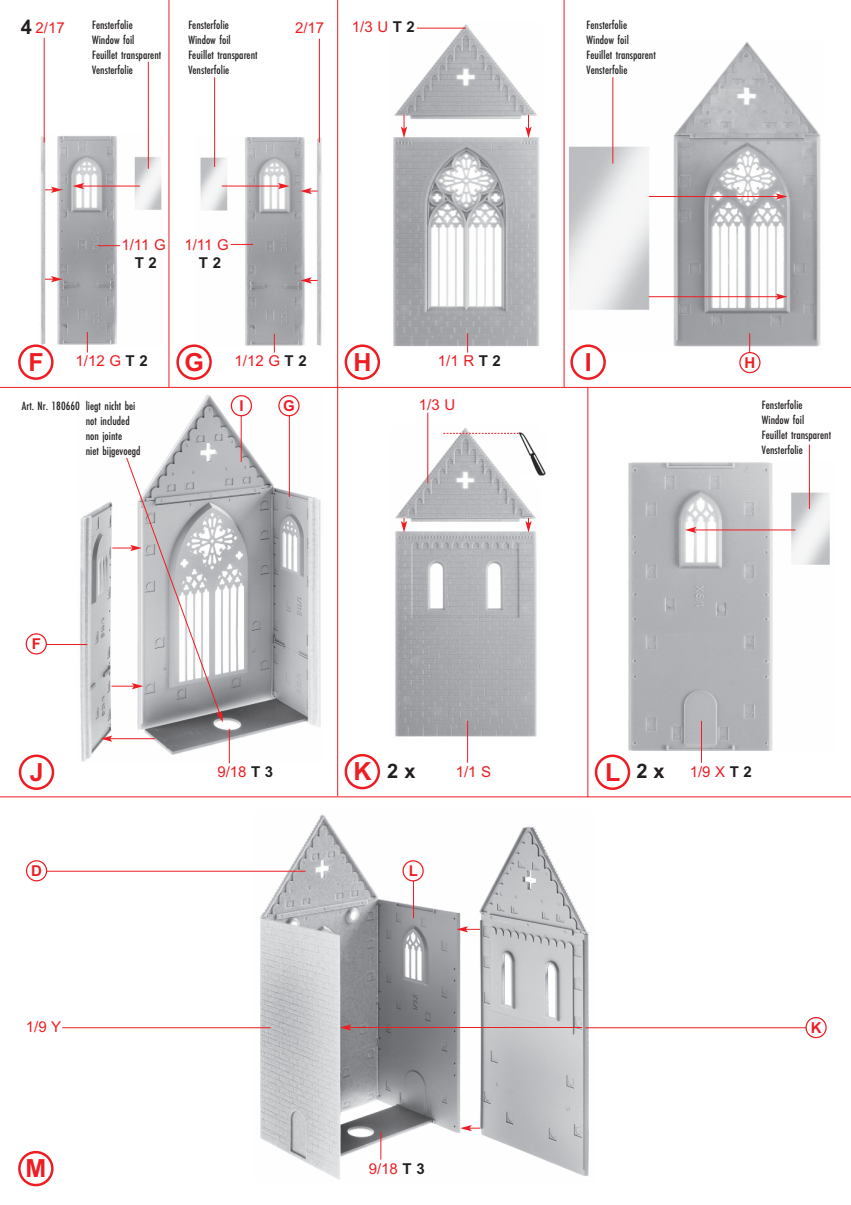
<style>
.page{position:relative;width:851px;height:1205px;background:#fff}
.page>*{position:absolute;margin:0;border:0;box-sizing:border-box;transform-origin:0 0}
.t1{font:700 25px "Arial";color:#ee1d23}
.t2{font:700 20px "Arial";color:#231f20}
.t3{font:15px "Arial";color:#ee1d23}
.t4{font:700 15px "Arial";color:#ee1d23}
.t5{font:700 15px "Arial";color:#231f20}
.t6{font:12.5px/15px "Futura EF Medium Con";color:#231f20}
.s1{font-weight:700;color:#231f20}
.s2{font-weight:700;font-size:20px;color:#231f20}
</style>
<div class="page">
<hr style="left:337px;top:0;width:1px;height:796px;background:#ee1d23">
<hr style="left:587px;top:388px;width:1px;height:409px;background:#ee1d23">
<hr style="left:563px;top:0;width:1px;height:387px;background:#ee1d23">
<hr style="left:169px;top:0;width:1px;height:387px;background:#ee1d23">
<hr style="left:0;top:387px;width:850px;height:1px;background:#ee1d23">
<hr style="left:0;top:796px;width:850px;height:1px;background:#ee1d23">
<img style="left:200px;top:134px;width:122px;height:213px">
<img style="left:40px;top:134px;width:122px;height:212px">
<img style="left:393px;top:24px;width:146px;height:324px">
<img style="left:569px;top:42px;width:252px;height:305px">
<img style="left:80px;top:395px;width:241px;height:368px">
<img style="left:395px;top:425px;width:142px;height:314px">
<div style="left:518px;top:433px;width:35px;height:49px;background:#fff"></div>
<img style="left:518px;top:433px;width:27px;height:42px">
<img style="left:628px;top:461px;width:202px;height:290px">
<img style="left:254px;top:815px;width:340px;height:365px">
<hr style="left:44px;top:38px;width:1px;height:105px;background:#ee1d23">
<svg style="left:231px;top:244px;width:22px;height:1px"></svg>
<svg style="left:98px;top:245px;width:22px;height:1px"></svg>
<hr style="left:319px;top:39px;width:1px;height:104px;background:#ee1d23">
<hr style="left:417px;top:28px;width:49px;height:1px;background:#ee1d23">
<svg style="left:87px;top:332px;width:1px;height:21px"></svg>
<hr style="left:229px;top:729px;width:1px;height:34px;background:#ee1d23">
<svg style="left:274px;top:334px;width:1px;height:19px"></svg>
<hr style="left:241px;top:415px;width:1px;height:47px;background:#ee1d23">
<hr style="left:289px;top:415px;width:1px;height:82px;background:#ee1d23">
<hr style="left:46px;top:644px;width:41px;height:1px;background:#ee1d23">
<hr style="left:46px;top:871px;width:259px;height:1px;background:#ee1d23">
<svg style="left:467px;top:333px;width:1px;height:20px"></svg>
<hr style="left:222px;top:186px;width:58px;height:1px;background:#ee1d23">
<svg style="left:278px;top:183px;width:11px;height:6px"></svg>
<hr style="left:648px;top:296px;width:129px;height:1px;background:#ee1d23">
<svg style="left:775px;top:294px;width:12px;height:6px"></svg>
<hr style="left:648px;top:196px;width:129px;height:1px;background:#ee1d23">
<svg style="left:775px;top:193px;width:12px;height:7px"></svg>
<svg style="left:45px;top:187px;width:17px;height:6px"></svg>
<svg style="left:45px;top:276px;width:17px;height:6px"></svg>
<hr style="left:110px;top:738px;width:45px;height:1px;background:#ee1d23">
<svg style="left:101px;top:735px;width:11px;height:7px"></svg>
<hr style="left:694px;top:530px;width:101px;height:1px;background:#ee1d23">
<svg style="left:684px;top:527px;width:12px;height:6px"></svg>
<svg style="left:456px;top:926px;width:24px;height:6px"></svg>
<svg style="left:460px;top:1125px;width:20px;height:6px"></svg>
<hr style="left:349px;top:1027px;width:233px;height:1px;background:#ee1d23">
<svg style="left:340px;top:1024px;width:11px;height:6px"></svg>
<svg style="left:300px;top:188px;width:18px;height:6px"></svg>
<svg style="left:401px;top:115px;width:6px;height:23px"></svg>
<svg style="left:525px;top:115px;width:6px;height:23px"></svg>
<svg style="left:443px;top:433px;width:75px;height:1px"></svg>
<hr style="left:467px;top:721px;width:1px;height:42px;background:#ee1d23">
<hr style="left:701px;top:721px;width:1px;height:42px;background:#ee1d23">
<hr style="left:62px;top:1027px;width:209px;height:1px;background:#ee1d23">
<hr style="left:585px;top:1027px;width:221px;height:1px;background:#ee1d23">
<svg style="left:401px;top:518px;width:6px;height:15px"></svg>
<svg style="left:525px;top:518px;width:6px;height:15px"></svg>
<hr style="left:427px;top:413px;width:1px;height:70px;background:#ee1d23">
<svg style="left:300px;top:277px;width:18px;height:7px"></svg>
<svg style="left:111px;top:457px;width:112px;height:265px"></svg>
<hr style="left:82px;top:186px;width:58px;height:1px;background:#ee1d23">
<svg style="left:72px;top:183px;width:12px;height:6px"></svg>
<hr style="left:214px;top:77px;width:1px;height:90px;background:#ee1d23">
<hr style="left:612px;top:77px;width:1px;height:87px;background:#ee1d23">
<hr style="left:809px;top:445px;width:1px;height:64px;background:#ee1d23">
<hr style="left:148px;top:62px;width:1px;height:107px;background:#ee1d23">
<svg style="left:18px;top:344px;width:36px;height:36px"></svg>
<svg style="left:176px;top:344px;width:36px;height:36px"></svg>
<svg style="left:344px;top:344px;width:36px;height:36px"></svg>
<svg style="left:570px;top:344px;width:35px;height:36px"></svg>
<svg style="left:26px;top:633px;width:21px;height:21px"></svg>
<svg style="left:278px;top:395px;width:21px;height:21px"></svg>
<svg style="left:739px;top:333px;width:21px;height:40px"></svg>
<svg style="left:231px;top:395px;width:21px;height:21px"></svg>
<svg style="left:19px;top:754px;width:35px;height:36px"></svg>
<svg style="left:344px;top:754px;width:36px;height:35px"></svg>
<svg style="left:594px;top:754px;width:36px;height:36px"></svg>
<svg style="left:18px;top:1151px;width:36px;height:35px"></svg>
<svg style="left:805px;top:1017px;width:21px;height:21px"></svg>
<svg style="left:380px;top:1132px;width:1px;height:27px"></svg>
<hr style="left:413px;top:881px;width:1px;height:37px;background:#ee1d23">
<svg style="left:402px;top:860px;width:21px;height:21px"></svg>
<svg style="left:26px;top:860px;width:21px;height:21px"></svg>
<h2 class="t2" style="left:21px;top:16px;width:13px">4</h2>
<p class="t3" style="left:35px;top:19px;width:31px">2/17</p>
<p class="t6" style="left:92px;top:18px;width:71px">Fensterfolie<br>Window foil<br>Feuillet transparent<br>Vensterfolie</p>
<p class="t6" style="left:188px;top:18px;width:71px">Fensterfolie<br>Window foil<br>Feuillet transparent<br>Vensterfolie</p>
<p class="t6" style="left:586px;top:18px;width:71px">Fensterfolie<br>Window foil<br>Feuillet transparent<br>Vensterfolie</p>
<p class="t3" style="left:295px;top:19px;width:31px">2/17</p>
<p class="t3" style="left:352px;top:18px;width:64px">1/3U<span class="s1">T2</span></p>
<p class="t3" style="left:121px;top:236px;width:46px">1/11 G</p>
<p class="t5" style="left:135px;top:254px;width:24px">T 2</p>
<p class="t3" style="left:184px;top:236px;width:46px">1/11 G</p>
<p class="t5" style="left:199px;top:254px;width:24px">T 2</p>
<h1 class="t1" style="left:28px;top:348px;width:17px">F</h1>
<h1 class="t1" style="left:184px;top:347px;width:21px">G</h1>
<h1 class="t1" style="left:353px;top:348px;width:20px">H</h1>
<h1 class="t1" style="left:584px;top:348px;width:8px">I</h1>
<p class="t3" style="left:75px;top:352px;width:74px">1/12 G <span class="s1">T 2</span></p>
<p class="t3" style="left:234px;top:352px;width:74px">1/12 G <span class="s1">T 2</span></p>
<p class="t3" style="left:438px;top:352px;width:64px">1/1R<span class="s1">T2</span></p>
<p class="t6" style="left:86px;top:399px;width:56px;text-indent:-64px">Art. Nr. 180660 liegt nicht bei not included non jointe<br>niet bijgevoegd</p>
<p class="t4" style="left:32px;top:635px;width:11px">F</p>
<p class="t4" style="left:239px;top:397px;width:6px">I</p>
<p class="t4" style="left:283px;top:397px;width:13px">G</p>
<p class="t3" style="left:419px;top:396px;width:38px">1/3 U</p>
<p class="t4" style="left:744px;top:354px;width:12px">H</p>
<p class="t6" style="left:761px;top:398px;width:71px">Fensterfolie<br>Window foil<br>Feuillet transparent<br>Vensterfolie</p>
<h1 class="t1" style="left:30px;top:757px;width:15px">J</h1>
<h1 class="t1" style="left:353px;top:757px;width:20px">K</h1>
<h1 class="t1" style="left:605px;top:758px;width:17px">L</h1>
<h2 class="t2" style="left:387px;top:759px;width:30px">2 x</h2>
<p class="t3" style="left:455px;top:762px;width:37px">1/1 S</p>
<p class="t3" style="left:636px;top:763px;width:117px"><span class="s2">2x</span> 1/9X<span class="s1">T2</span></p>
<p class="t3" style="left:217px;top:763px;width:57px">9/18 <span class="s1">T 3</span></p>
<p class="t4" style="left:31px;top:862px;width:12px">D</p>
<p class="t4" style="left:408px;top:862px;width:11px">L</p>
<p class="t3" style="left:26px;top:1017px;width:37px">1/9 Y</p>
<p class="t4" style="left:810px;top:1018px;width:12px">K</p>
<h1 class="t1" style="left:25px;top:1154px;width:22px">M</h1>
<p class="t3" style="left:369px;top:1160px;width:57px">9/18 <span class="s1">T 3</span></p>
</div>
